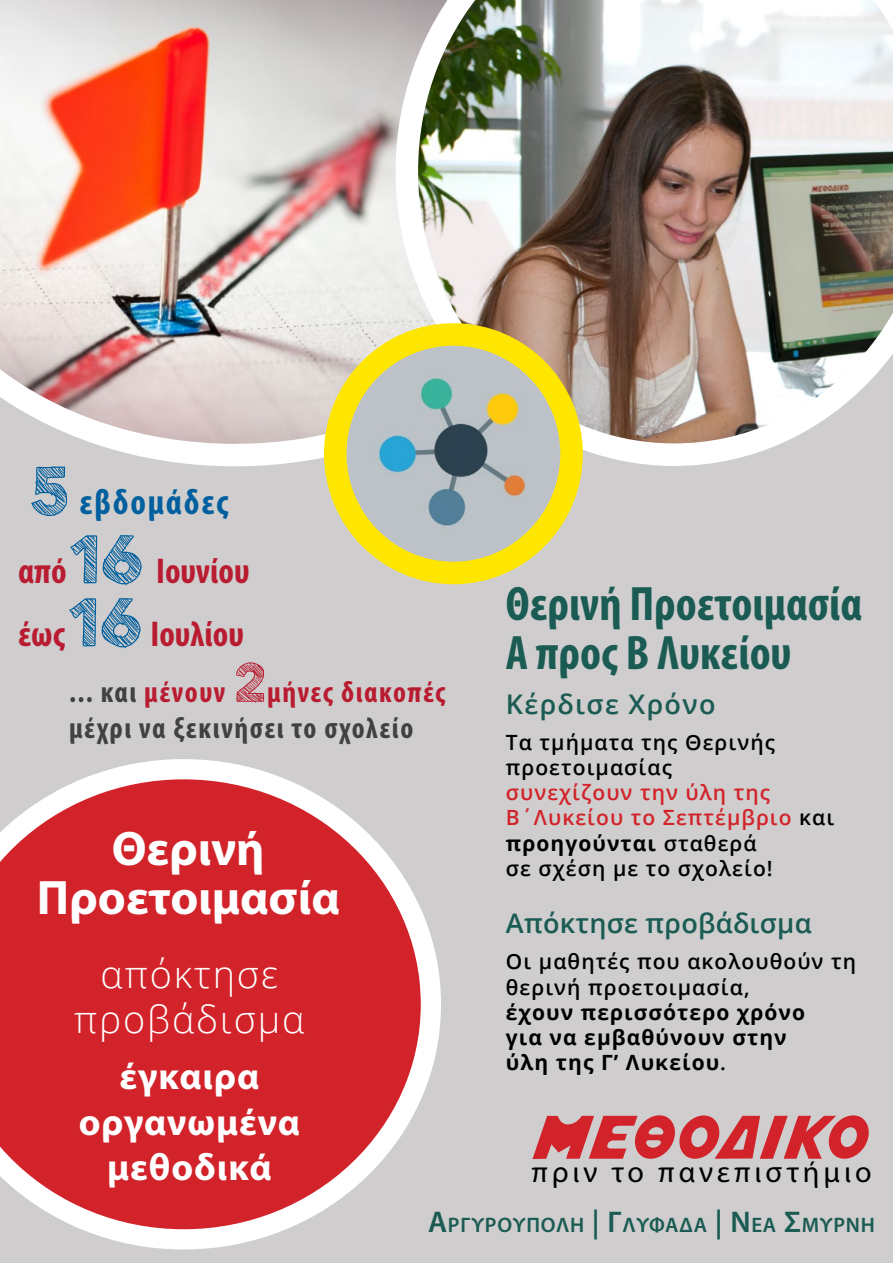
<style>
.page{position:relative;width:893px;height:1263px;background:#cfcdcd}
.page>*{position:absolute;margin:0;border:0;box-sizing:border-box;transform-origin:0 0}
.t1{font:700 condensed 48.6px/48.6px "Myriad Pro";color:#1a5b53}
.t2{font:700 48.6px/48.6px "Myriad Pro";color:#fff;text-align:center}
.t3{font:700 37.8px/45.3px "Myriad Pro";letter-spacing:.025em;color:#fff;text-align:center}
.t4{font:300 37.8px/45.3px "Open Sans";letter-spacing:.05em;color:#fff;text-align:center}
.t5{font:700 condensed 36px/63px "Myriad Pro";color:#b91c31}
.t6{font:700 condensed 36px "Myriad Pro";letter-spacing:.05em;color:#005f9e}
.t7{font:700 condensed 30px/36px "Myriad Pro";letter-spacing:.05em;color:#414042}
.t8{font:30px "Myriad Pro";letter-spacing:.13em;color:#000}
.t9{font:600 27px "Open Sans";letter-spacing:.01em;color:#1a5b53}
.t10{font:600 27px "Open Sans";letter-spacing:.05em;color:#1a5b53}
.t11{font:600 21px/25.2px "Open Sans";letter-spacing:.05em;color:#d2232a}
.t12{font:600 21px/25.2px "Open Sans";letter-spacing:.05em;color:#000}
.t13{font:700 21px/25.2px "Open Sans";letter-spacing:.05em;color:#000}
.t14{font:600 21px "Myriad Pro";letter-spacing:.035em;color:#1a5b53}
.s1{font-family:"Folktale";font-weight:400;font-stretch:normal;font-size:67.5px}
.s2{font-family:"Folktale";font-weight:400;font-stretch:normal;font-size:67.5px;color:#005f9e}
.s3{color:#b91c31}
.s4{font-family:"Folktale";font-weight:400;font-stretch:normal;font-size:54px;color:#b91c31}
.s5{color:#000}
.s6{font-weight:700;color:#000}
.s7{font-weight:600}
.s8{font-size:30px}
</style>
<div class="page">
<img style="left:0;top:0;width:396px;height:466px">
<img style="left:396px;top:0;width:497px;height:466px">
<img style="left:335px;top:334px;width:237px;height:239px">
<div style="left:324px;top:323px;width:259px;height:261px;border:22px solid #ffe600;border-radius:50%"></div>
<svg style="left:0;top:759px;width:441px;height:490px"></svg>
<svg style="left:532px;top:1115px;width:337px;height:44px"></svg>
<h3 class="t6" style="left:29px;top:480px;width:201px"><span class="s1">5</span> εβδομάδες</h3>
<h3 class="t5" style="left:18px;top:538px;width:233px">από<span class="s2">16</span> Ιουνίου έως<span class="s2">16</span> Ιουλίου</h3>
<h3 class="t7" style="left:69px;top:673px;width:378px">... και <span class="s3">μένουν</span> <span class="s4">2</span><span class="s3">μήνες διακοπές </span>μέχρι να ξεκινήσει το σχολείο</h3>
<h1 class="t2" style="left:37px;top:823px;width:304px">Θερινή<br>Προετοιμασία</h1>
<h2 class="t4" style="left:74px;top:950px;width:232px">απόκτησε προβάδισμα</h2>
<h2 class="t3" style="left:79px;top:1052px;width:223px">έγκαιρα οργανωμένα μεθοδικά</h2>
<h1 class="t1" style="left:506px;top:578px;width:358px">Θερινή Προετοιμασία<br>Α προς Β Λυκείου</h1>
<p class="t10" style="left:506px;top:685px;width:211px">Κέρδισε Χρόνο</p>
<p class="t12" style="left:506px;top:729px;width:271px">Τα τμήματα της Θερινής προετοιμασίας</p>
<p class="t11" style="left:506px;top:779px;width:330px">συνεχίζουν την ύλη της<br>Β΄Λυκείου το Σεπτέμβριο <span class="s5">και </span><span class="s6">προηγούνται</span> <span class="s5">σταθερά<br>σε σχέση με το σχολείο!</span></p>
<p class="t9" style="left:506px;top:904px;width:307px">Απόκτησε προβάδισμα</p>
<p class="t12" style="left:506px;top:949px;width:352px">Οι μαθητές που ακολουθούν τη θερινή προετοιμασία,</p>
<p class="t13" style="left:506px;top:999px;width:301px">έχουν περισσότερο χρόνο για να εμβαθύνουν στην ύλη της Γ’ Λυκείου<span class="s7">.</span></p>
<h3 class="t8" style="left:532px;top:1153px;width:341px">πριν το πανεπιστήμιο</h3>
<p class="t14" style="left:428px;top:1211px;width:448px"><span class="s8">Α</span>ΡΓΥΡΟΥΠΟΛΗ <span class="s8">| Γ</span>ΛΥΦΑΔΑ <span class="s8">| Ν</span>ΕΑ <span class="s8">Σ</span>ΜΥΡΝΗ</p>
</div>
